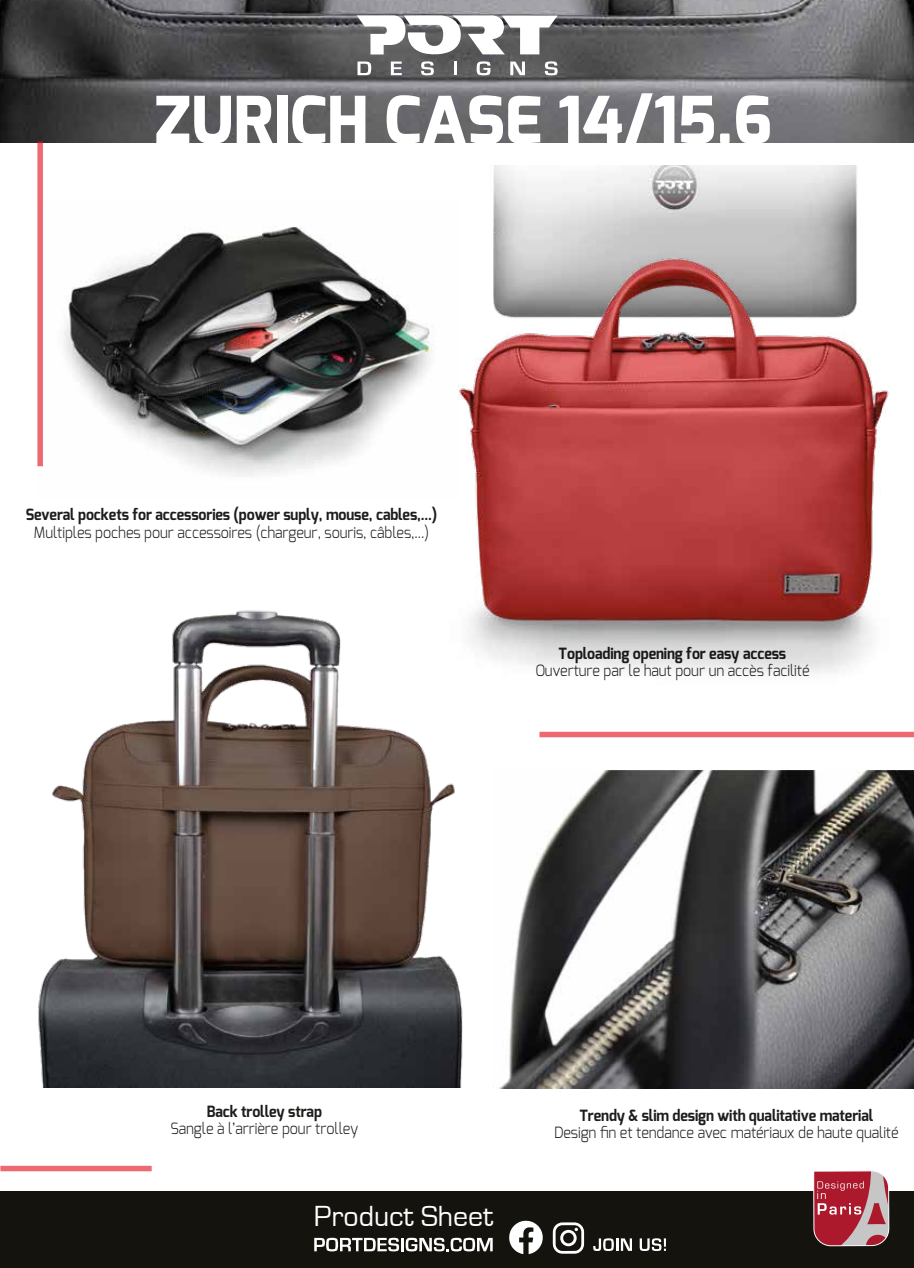
<style>
.page{position:relative;width:914px;height:1268px;background:#fff}
.page>*{position:absolute;margin:0;border:0;box-sizing:border-box;transform-origin:0 0}
.t1{font:800 64.8px "Exo";color:#fff}
.t2{font:30px "Eurostile";color:#fff}
.t3{font:300 15.45px "Exo";letter-spacing:-.01em;color:#1d1d1b;scale:.93 1}
.t4{font:700 15.45px "Exo";letter-spacing:-.01em;color:#1d1d1b;scale:.93 1}
</style>
<div class="page">
<img style="left:38px;top:227px;width:333px;height:249px">
<img style="left:493px;top:165px;width:364px;height:71px">
<img style="left:0;top:0;width:913px;height:143px">
<svg style="left:357px;top:62px;width:14px;height:13px"></svg>
<svg style="left:391px;top:62px;width:10px;height:13px"></svg>
<svg style="left:421px;top:61px;width:13px;height:14px"></svg>
<svg style="left:453px;top:62px;width:3px;height:13px"></svg>
<svg style="left:476px;top:61px;width:14px;height:14px"></svg>
<svg style="left:510px;top:62px;width:15px;height:13px"></svg>
<svg style="left:545px;top:61px;width:12px;height:14px"></svg>
<svg style="left:357px;top:15px;width:200px;height:39px"></svg>
<div style="left:0;top:1191px;width:913px;height:76px;background:#14130e"></div>
<svg style="left:314px;top:1237px;width:178px;height:13px"></svg>
<svg style="left:813px;top:1088px;width:76px;height:157px"></svg>
<svg style="left:593px;top:1238px;width:39px;height:12px"></svg>
<svg style="left:639px;top:1238px;width:27px;height:12px"></svg>
<svg style="left:552px;top:1222px;width:32px;height:31px"></svg>
<svg style="left:509px;top:1220px;width:33px;height:33px"></svg>
<img style="left:38px;top:610px;width:661px;height:477px">
<img style="left:493px;top:770px;width:420px;height:318px">
<img style="left:371px;top:236px;width:518px;height:484px">
<svg style="left:37px;top:141px;width:6px;height:325px;background:#ed747b"></svg>
<svg style="left:539px;top:731px;width:374px;height:6px;background:#f07c83"></svg>
<svg style="left:0;top:1165px;width:152px;height:5px"></svg>
<h1 class="t1" style="left:155px;top:78px;width:619px">ZURICH CASE 14/15.6</h1>
<p class="t4" style="left:26px;top:505px;width:444px">Several pockets for accessories (power suply, mouse, cables,...)</p>
<p class="t3" style="left:34px;top:522px;width:426px">Multiples poches pour accessoires (chargeur, souris, câbles,...)</p>
<p class="t4" style="left:558px;top:643px;width:246px">Toploading opening for easy access</p>
<p class="t3" style="left:535px;top:660px;width:296px">Ouverture par le haut pour un accès facilité</p>
<p class="t4" style="left:207px;top:1100px;width:125px">Back trolley strap</p>
<p class="t3" style="left:170px;top:1118px;width:203px">Sangle à l’arrière pour trolley</p>
<h2 class="t2" style="left:314px;top:1199px;width:181px">Product Sheet</h2>
<p class="t4" style="left:579px;top:1104px;width:317px">Trendy &amp; slim design with qualitative material</p>
<p class="t3" style="left:554px;top:1121px;width:372px">Design fin et tendance avec matériaux de haute qualité</p>
</div>
